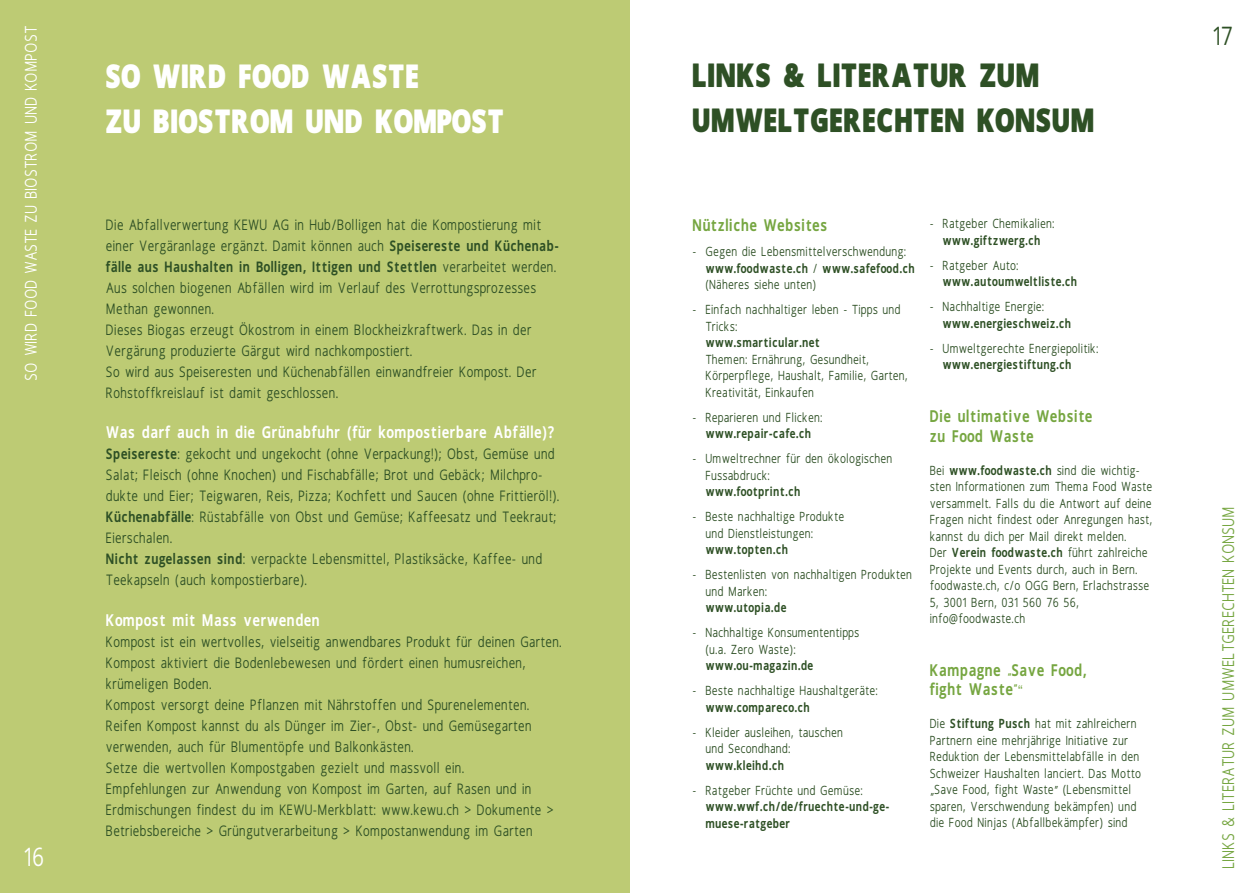
<style>
.page{position:relative;width:1259px;height:893px;background:#fff}
.page>*{position:absolute;margin:0;border:0;box-sizing:border-box;transform-origin:0 0}
.t1{font:700 27px/45px "Novus";color:#2e5025}
.t2{font:700 27px/45px "Novus";color:#fff}
.t3{font:300 21px "Novus";color:#2e5025}
.t4{font:300 21px "Novus";color:#fff}
.t5{font:13.5px/19.5px "Novus";letter-spacing:.05em;color:#76a641}
.t6{font:13.5px "Novus";letter-spacing:.05em;color:#fff}
.t7{font:300 13.5px "Novus";letter-spacing:.05em;color:#76a641}
.t8{font:300 13.5px "Novus";letter-spacing:.05em;color:#fff}
.t9{font:300 12px/21px "Novus";letter-spacing:.05em;color:#2e5025}
.t10{font:300 10.5px/16.5px "Novus";letter-spacing:.05em;color:#2e5025}
.t11{font:10.5px/16.5px "Novus";letter-spacing:.05em;color:#2e5025}
.s1{font-weight:400}
.s2{font-family:"Futura";font-weight:500;font-stretch:condensed}
</style>
<div class="page">
<div style="left:0;top:0;width:629px;height:893px;background:#bdcb74"></div>
<p class="t8" style="left:25px;top:380px;width:356px;rotate:-90deg">SO WIRD FOOD WASTE ZU BIOSTROM UND KOMPOST</p>
<h2 class="t4" style="left:25px;top:848px;width:22px">16</h2>
<h1 class="t2" style="left:106px;top:55px;width:401px">SO WIRD FOOD WASTE<br>ZU BIOSTROM UND KOMPOST</h1>
<p class="t9" style="left:107px;top:216px;width:454px">Die Abfallverwertung KEWU AG in Hub/Bolligen hat die Kompostierung mit einer Vergäranlage ergänzt. Damit können auch <span class="s1">Speisereste und Küchenab&shy;fälle aus Haushalten in Bolligen, Ittigen und Stettlen</span> verarbeitet werden.<br>Aus solchen biogenen Abfällen wird im Verlauf des Verrottungsprozesses Methan gewonnen.<br>Dieses Biogas erzeugt Ökostrom in einem Blockheizkraftwerk. Das in der Vergärung produzierte Gärgut wird nachkompostiert.<br>So wird aus Speiseresten und Küchenabfällen einwandfreier Kompost. Der Rohstoffkreislauf ist damit geschlossen.</p>
<p class="t6" style="left:107px;top:425px;width:450px">Was darf auch in die Grünabfuhr (für kompostierbare Abfälle)?</p>
<p class="t9" style="left:107px;top:445px;width:455px"><span class="s1">Speisereste</span>: gekocht und ungekocht (ohne Verpackung!); Obst, Gemüse und Salat; Fleisch (ohne Knochen) und Fischabfälle; Brot und Gebäck; Milchpro&shy;dukte und Eier; Teigwaren, Reis, Pizza; Kochfett und Saucen (ohne Frittieröl!).<br><span class="s1">Küchenabfälle</span>: Rüstabfälle von Obst und Gemüse; Kaffeesatz und Teekraut; Eierschalen.<br><span class="s1">Nicht zugelassen sind</span>: verpackte Lebensmittel, Plastiksäcke, Kaffee- und Teekapseln (auch kompostierbare).</p>
<p class="t6" style="left:107px;top:613px;width:215px">Kompost mit Mass verwenden</p>
<p class="t9" style="left:107px;top:633px;width:457px">Kompost ist ein wertvolles, vielseitig anwendbares Produkt für deinen Garten.<br>Kompost aktiviert die Bodenlebewesen und fördert einen humusreichen, krümeligen Boden.<br>Kompost versorgt deine Pflanzen mit Nährstoffen und Spurenelementen.<br>Reifen Kompost kannst du als Dünger im Zier-, Obst- und Gemüsegarten verwenden, auch für Blumentöpfe und Balkonkästen.<br>Setze die wertvollen Kompostgaben gezielt und massvoll ein.<br>Empfehlungen zur Anwendung von Kompost im Garten, auf Rasen und in Erdmischungen findest du im KEWU-Merkblatt: www.kewu.ch &gt; Dokumente &gt; Betriebsbereiche &gt; Grüngutverarbeitung &gt; Kompostanwendung im Garten</p>
<h1 class="t1" style="left:693px;top:54px;width:404px">LINKS &amp; LITERATUR ZUM<br>UMWELTGERECHTEN KONSUM</h1>
<p class="t5" style="left:693px;top:217px;width:136px">Nützliche Websites</p>
<p class="t10" style="left:706px;top:245px;width:211px;text-indent:-13px">- Gegen die Lebensmittelverschwendung: <span class="s1">www.foodwaste.ch</span> / <span class="s1">www.safefood.ch </span>(Näheres siehe unten)</p>
<p class="t10" style="left:706px;top:303px;width:196px;text-indent:-13px">- Einfach nachhaltiger leben - Tipps und<br>Tricks:</p>
<p class="t11" style="left:706px;top:335px;width:116px">www.smarticular.net</p>
<p class="t10" style="left:706px;top:352px;width:204px">Themen: Ernährung, Gesundheit,<br>Körperpflege, Haushalt, Familie, Garten,<br>Kreativität, Einkaufen</p>
<p class="t10" style="left:693px;top:410px;width:131px">- Reparieren und Flicken:</p>
<p class="t11" style="left:706px;top:426px;width:107px">www.repair-cafe.ch</p>
<p class="t10" style="left:706px;top:452px;width:188px;text-indent:-13px">- Umweltrechner für den ökologischen<br>Fussabdruck:</p>
<p class="t11" style="left:706px;top:484px;width:96px">www.footprint.ch</p>
<p class="t10" style="left:706px;top:510px;width:140px;text-indent:-13px">- Beste nachhaltige Produkte und Dienstleistungen:</p>
<p class="t11" style="left:706px;top:542px;width:84px">www.topten.ch</p>
<p class="t10" style="left:706px;top:568px;width:208px;text-indent:-13px">- Bestenlisten von nachhaltigen Produkten und Marken:</p>
<p class="t11" style="left:706px;top:600px;width:82px">www.utopia.de</p>
<p class="t10" style="left:706px;top:626px;width:155px;text-indent:-13px">- Nachhaltige Konsumententipps (u.a. Zero Waste):</p>
<p class="t11" style="left:706px;top:658px;width:109px">www.ou-magazin.de</p>
<p class="t10" style="left:693px;top:684px;width:186px">- Beste nachhaltige Haushaltgeräte:</p>
<p class="t11" style="left:706px;top:700px;width:106px">www.compareco.ch</p>
<p class="t10" style="left:706px;top:725px;width:139px;text-indent:-13px">- Kleider ausleihen, tauschen und Secondhand:</p>
<p class="t11" style="left:706px;top:758px;width:80px">www.kleihd.ch</p>
<p class="t10" style="left:693px;top:783px;width:171px">- Ratgeber Früchte und Gemüse:</p>
<p class="t11" style="left:706px;top:799px;width:185px">www.wwf.ch/de/fruechte-und-ge&shy;muese-ratgeber</p>
<p class="t10" style="left:930px;top:217px;width:126px">- Ratgeber Chemikalien:</p>
<p class="t11" style="left:943px;top:233px;width:99px">www.giftzwerg.ch</p>
<p class="t10" style="left:930px;top:259px;width:90px">- Ratgeber Auto:</p>
<p class="t11" style="left:943px;top:275px;width:136px">www.autoumweltliste.ch</p>
<p class="t10" style="left:930px;top:300px;width:116px">- Nachhaltige Energie:</p>
<p class="t11" style="left:943px;top:316px;width:130px">www.energieschweiz.ch</p>
<p class="t10" style="left:930px;top:342px;width:170px">- Umweltgerechte Energiepolitik:</p>
<p class="t11" style="left:943px;top:358px;width:130px">www.energiestiftung.ch</p>
<p class="t5" style="left:930px;top:408px;width:164px">Die ultimative Website zu Food Waste</p>
<p class="t10" style="left:930px;top:463px;width:224px">Bei <span class="s1">www.foodwaste.ch</span> sind die wichtig&shy;sten Informationen zum Thema Food Waste versammelt. Falls du die Antwort auf deine Fragen nicht findest oder Anregungen hast, kannst du dich per Mail direkt melden.<br>Der <span class="s1">Verein foodwaste.ch</span> führt zahlreiche Projekte und Events durch, auch in Bern. foodwaste.ch, c/o OGG Bern, Erlachstrasse 5, 3001 Bern, 031 560 76 56, info@foodwaste.ch</p>
<p class="t5" style="left:930px;top:661px;width:158px">Kampagne <sub>"</sub>Save Food, fight Waste<sup>"</sup></p>
<p class="t10" style="left:930px;top:717px;width:212px">Die <span class="s1">Stiftung Pusch</span> hat mit zahlreichern Partnern eine mehrjährige Initiative zur Reduktion der Lebensmittelabfälle in den Schweizer Haushalten lanciert. Das Motto <span class="s2">„</span>Save Food, fight Waste<span class="s2">”</span> (Lebensmittel sparen, Verschwendung bekämpfen) und die Food Ninjas (Abfallbekämpfer) sind</p>
<h2 class="t3" style="left:1213px;top:27px;width:22px">17</h2>
<p class="t7" style="left:1222px;top:868px;width:364px;rotate:-90deg">LINKS &amp; LITERATUR ZUM UMWELTGERECHTEN KONSUM</p>
</div>
